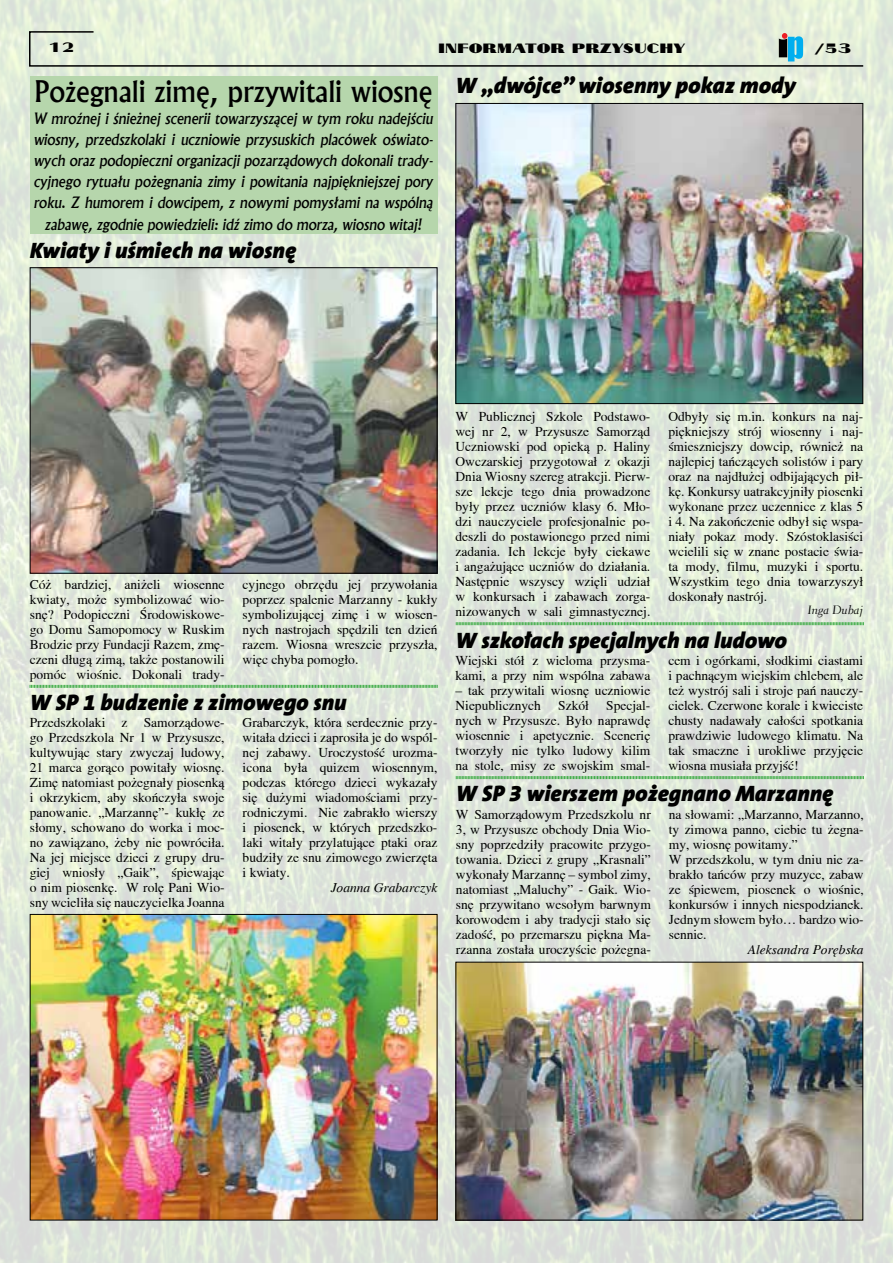
<style>
.page{position:relative;width:893px;height:1263px;background:#fff}
.page>*{position:absolute;margin:0;border:0;box-sizing:border-box;transform-origin:0 0}
.t1{font:500 28.5px "Albertus";color:#000}
.t2{font:italic 900 22.5px "The Sans CEB9";color:#000}
.t3{font:italic 500 15px/21.1px "Albertus";color:#000;text-align:center}
.t4{font:13.5px/15px "Toronto";color:#000;text-align:justify}
.t5{font:italic 13.5px "Toronto";color:#000}
.t6{font:13.5px "Cyklop";color:#000}
.t7{font:12px "Transit 521 Csv EU";color:#000}
</style>
<div class="page">
<img style="left:0;top:0;width:893px;height:1263px">
<img style="left:457px;top:105px;width:404px;height:297px">
<div style="left:455px;top:103px;width:408px;height:301px;border:1px solid #000"></div>
<svg style="left:28px;top:30px;width:837px;height:37px;background:#d4dfcf"></svg>
<div style="left:30px;top:77px;width:407px;height:157px;background:#b6d6ac"></div>
<img style="left:32px;top:269px;width:403px;height:303px">
<div style="left:30px;top:267px;width:407px;height:307px;border:1px solid #000"></div>
<img style="left:457px;top:964px;width:404px;height:254px">
<div style="left:455px;top:962px;width:408px;height:258px;border:1px solid #000"></div>
<img style="left:32px;top:916px;width:403px;height:302px">
<div style="left:30px;top:914px;width:407px;height:306px;border:1px solid #000"></div>
<svg style="left:456px;top:622px;width:408px;height:4px;background:#8fc991"></svg>
<svg style="left:29px;top:684px;width:409px;height:4px;background:#91cb92"></svg>
<svg style="left:456px;top:775px;width:408px;height:5px;background:#9ecea0"></svg>
<p class="t6" style="left:48px;top:37px;width:28px">12</p>
<p class="t6" style="left:438px;top:37px;width:249px">INFORMATOR PRZYSUCHY</p>
<p class="t6" style="left:815px;top:37px;width:38px">/53</p>
<h1 class="t1" style="left:35px;top:74px;width:399px">Pożegnali zimę, przywitali wiosnę</h1>
<p class="t3" style="left:34px;top:108px;width:401px">W mroźnej i śnieżnej scenerii towarzyszącej w tym roku nadejściu wiosny, przedszkolaki i uczniowie przysuskich placówek oświato&shy;wych oraz podopieczni organizacji pozarządowych dokonali trady&shy;cyjnego rytuału pożegnania zimy i powitania najpiękniejszej pory roku. Z humorem i dowcipem, z nowymi pomysłami na wspólną zabawę, zgodnie powiedzieli: idź zimo do morza, wiosno witaj!</p>
<h2 class="t2" style="left:455px;top:72px;width:342px">W „dwójce” wiosenny pokaz mody</h2>
<h2 class="t2" style="left:30px;top:237px;width:268px">Kwiaty i uśmiech na wiosnę</h2>
<p class="t4" style="left:30px;top:577px;width:196px">Cóż bardziej, aniżeli wiosenne kwiaty, może symbolizować wio&shy;snę? Podopieczni Środowiskowe&shy;go Domu Samopomocy w Ruskim Brodzie przy Fundacji Razem, zmę&shy;czeni długą zimą, także postanowili pomóc wiośnie. Dokonali trady-</p>
<p class="t4" style="left:243px;top:577px;width:196px">cyjnego obrzędu jej przywołania poprzez spalenie Marzanny - kukły symbolizującej zimę i w wiosen&shy;nych nastrojach spędzili ten dzień razem. Wiosna wreszcie przyszła, więc chyba pomogło.</p>
<p class="t4" style="left:30px;top:715px;width:196px">Przedszkolaki z Samorządowe&shy;go Przedszkola Nr 1 w Przysusze, kultywując stary zwyczaj ludowy, 21 marca gorąco powitały wiosnę.<br>Zimę natomiast pożegnały piosenką i okrzykiem, aby skończyła swoje panowanie. „Marzannę”- kukłę ze słomy, schowano do worka i moc&shy;no zawiązano, żeby nie powróciła.<br>Na jej miejsce dzieci z grupy dru&shy;giej wniosły „Gaik”, śpiewając o nim piosenkę. W rolę Pani Wio&shy;sny wcieliła się nauczycielka Joanna</p>
<p class="t4" style="left:243px;top:715px;width:196px">Grabarczyk, która serdecznie przy&shy;witała dzieci i zaprosiła je do wspól&shy;nej zabawy. Uroczystość urozma&shy;icona była quizem wiosennym, podczas którego dzieci wykazały się dużymi wiadomościami przy&shy;rodniczymi. Nie zabrakło wierszy i piosenek, w których przedszko&shy;laki witały przylatujące ptaki oraz budziły ze snu zimowego zwierzęta i kwiaty.</p>
<h2 class="t2" style="left:30px;top:689px;width:318px">W SP 1 budzenie z zimowego snu</h2>
<p class="t5" style="left:331px;top:880px;width:108px">Joanna Grabarczyk</p>
<p class="t4" style="left:455px;top:408px;width:196px">W Publicznej Szkole Podstawo&shy;wej nr 2, w Przysusze Samorząd Uczniowski pod opieką p. Haliny Owczarskiej przygotował z okazji Dnia Wiosny szereg atrakcji. Pierw&shy;sze lekcje tego dnia prowadzone były przez uczniów klasy 6. Mło&shy;dzi nauczyciele profesjonalnie po&shy;deszli do postawionego przed nimi zadania. Ich lekcje były ciekawe i angażujące uczniów do działania.<br>Następnie wszyscy wzięli udział w konkursach i zabawach zorga&shy;nizowanych w sali gimnastycznej.</p>
<p class="t4" style="left:668px;top:408px;width:196px">Odbyły się m.in. konkurs na naj&shy;piękniejszy strój wiosenny i naj&shy;śmieszniejszy dowcip, również na najlepiej tańczących solistów i pary oraz na najdłużej odbijających pił&shy;kę. Konkursy uatrakcyjniły piosenki wykonane przez uczennice z klas 5 i 4. Na zakończenie odbył się wspa&shy;niały pokaz mody. Szóstoklasiści wcielili się w znane postacie świa&shy;ta mody, filmu, muzyki i sportu.<br>Wszystkim tego dnia towarzyszył doskonały nastrój.</p>
<p class="t7" style="left:808px;top:602px;width:57px">Inga Dubaj</p>
<h2 class="t2" style="left:455px;top:627px;width:333px">W szkołach specjalnych na ludowo</h2>
<p class="t4" style="left:455px;top:653px;width:196px">Wiejski stół z wieloma przysma&shy;kami, a przy nim wspólna zabawa</p>
<p class="t4" style="left:455px;top:683px;width:196px">– tak przywitali wiosnę uczniowie<br>Niepublicznych</p>
<p class="t4" style="left:455px;top:698px;width:196px;text-indent:151px">Specjal&shy;nych w Przysusze. Było naprawdę wiosennie i apetycznie. Scenerię tworzyły nie tylko ludowy kilim na stole, misy ze swojskim smal-</p>
<p class="t4" style="left:558px;top:698px;width:32px">Szkół</p>
<p class="t4" style="left:668px;top:653px;width:196px">cem i ogórkami, słodkimi ciastami i pachnącym wiejskim chlebem, ale też wystrój sali i stroje pań nauczy&shy;cielek. Czerwone korale i kwieciste chusty nadawały całości spotkania prawdziwie ludowego klimatu. Na tak smaczne i urokliwe przyjęcie wiosna musiała przyjść!</p>
<h2 class="t2" style="left:456px;top:780px;width:379px">W SP 3 wierszem pożegnano Marzannę</h2>
<p class="t4" style="left:456px;top:806px;width:196px">W Samorządowym Przedszkolu nr 3, w Przysusze obchody Dnia Wio&shy;sny poprzedziły pracowite przygo&shy;towania. Dzieci z grupy „Krasnali” wykonały Marzannę – symbol zimy, natomiast „Maluchy” - Gaik. Wio&shy;snę przywitano wesołym barwnym korowodem i aby tradycji stało się zadość, po przemarszu piękna Ma&shy;rzanna została uroczyście pożegna-</p>
<p class="t4" style="left:669px;top:806px;width:196px;text-align:left">na słowami: „Marzanno, Marzanno, ty zimowa panno, ciebie tu żegna&shy;my, wiosnę powitamy.”<br>W przedszkolu, w tym dniu nie za&shy;brakło tańców przy muzyce, zabaw ze śpiewem, piosenek o wiośnie, konkursów i innych niespodzianek.<br>Jednym słowem było… bardzo wio&shy;sennie.</p>
<p class="t5" style="left:748px;top:942px;width:117px">Aleksandra Porębska</p>
</div>
